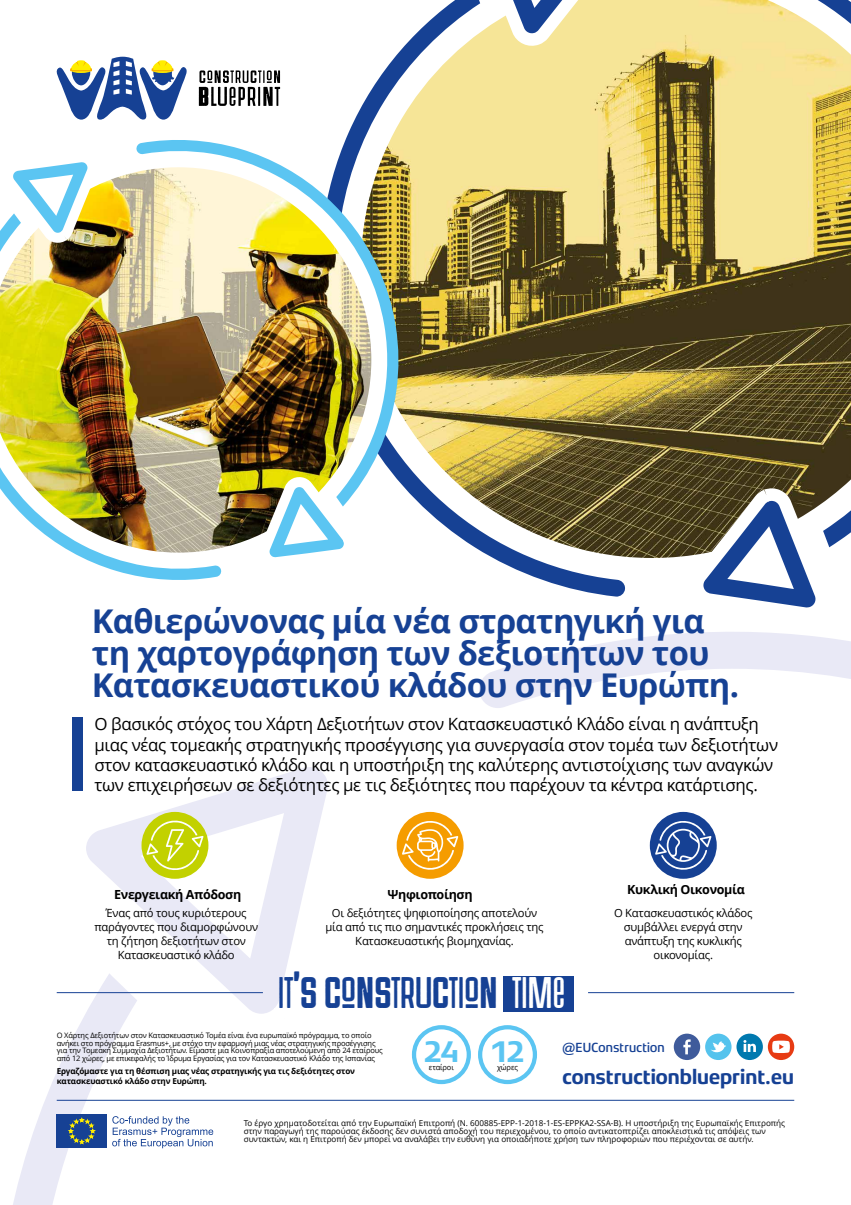
<style>
.page{position:relative;width:851px;height:1205px;background:#fff}
.page>*{position:absolute;margin:0;border:0;box-sizing:border-box;transform-origin:0 0}
.t1{font:33.12px "h Er Ma No Al TO Un Ica Se";color:#164194}
.t2{font:700 32.69px/31.9px "Open Sans";letter-spacing:-.02em;color:#164194}
.t3{font:700 30.94px "Xenois Sans Pro";color:#5bc5f2}
.t4{font:700 20.94px "Xenois Sans Pro";letter-spacing:-.03em;color:#164194}
.t5{font:16.88px/20.2px "Open Sans";letter-spacing:-.02em;color:#000}
.t6{font:500 13.5px "Xenois Sans Pro";letter-spacing:-.03em;color:#164194}
.t7{font:700 12.56px "Open Sans";letter-spacing:-.03em;color:#000}
.t8{font:11.25px/13.8px "Open Sans";letter-spacing:-.02em;color:#000;text-align:center}
.t9{font:8.12px/8.1px "Open Sans";color:#000}
.t10{font:700 8.12px/10px "Open Sans";letter-spacing:-.02em;color:#000}
.t11{font:7.5px/7.5px "Open Sans";letter-spacing:-.02em;color:#000}
.s1{color:#fff}
</style>
<div class="page">
<svg style="left:86px;top:767px;width:242px;height:206px"></svg>
<svg style="left:479px;top:632px;width:371px;height:76px"></svg>
<svg style="left:13px;top:973px;width:782px;height:232px"></svg>
<img style="left:625px;top:0;width:59px;height:558px">
<svg style="left:684px;top:547px;width:146px;height:61px"></svg>
<img style="left:346px;top:0;width:279px;height:597px">
<img style="left:677px;top:0;width:173px;height:547px">
<svg style="left:199px;top:70px;width:81px;height:36px"></svg>
<svg style="left:56px;top:57px;width:131px;height:63px"></svg>
<div style="left:141px;top:812px;width:67px;height:67px;background:#c2d100;border-radius:50%"></div>
<svg style="left:146px;top:817px;width:57px;height:56px"></svg>
<svg style="left:647px;top:809px;width:72px;height:72px"></svg>
<div style="left:644px;top:806px;width:78px;height:78px;border:6px solid #fff;border-radius:50%"></div>
<svg style="left:655px;top:817px;width:56px;height:56px;background:#4c6dac"></svg>
<svg style="left:394px;top:809px;width:72px;height:72px"></svg>
<div style="left:391px;top:806px;width:78px;height:78px;border:6px solid #fff;border-radius:50%"></div>
<svg style="left:402px;top:817px;width:56px;height:56px;background:#f7b33d"></svg>
<div style="left:72px;top:717px;width:11px;height:74px;background:#164194"></div>
<div style="left:705px;top:1033px;width:26px;height:27px;background:#55c3ed;border-radius:50%"></div>
<svg style="left:711px;top:1041px;width:15px;height:12px"></svg>
<div style="left:736px;top:1033px;width:26px;height:27px;background:#0079af;border-radius:50%"></div>
<svg style="left:743px;top:1040px;width:12px;height:12px"></svg>
<div style="left:673px;top:1033px;width:27px;height:27px;background:#3f5b9b;border-radius:50%"></div>
<svg style="left:683px;top:1039px;width:7px;height:15px"></svg>
<svg style="left:767px;top:1033px;width:27px;height:27px"></svg>
<svg style="left:772px;top:1040px;width:17px;height:13px"></svg>
<div style="left:57px;top:1114px;width:50px;height:34px;background:#164194"></div>
<svg style="left:68px;top:1118px;width:27px;height:26px"></svg>
<svg style="left:112px;top:1116px;width:101px;height:32px"></svg>
<div style="left:414px;top:1027px;width:54px;height:55px;background:#fff;border-radius:50%"></div>
<div style="left:412px;top:1025px;width:59px;height:59px;border:4px solid #5bc5f2;border-radius:50%"></div>
<div style="left:480px;top:1027px;width:55px;height:55px;background:#fff;border-radius:50%"></div>
<div style="left:478px;top:1025px;width:59px;height:59px;border:4px solid #5bc5f2;border-radius:50%"></div>
<hr style="left:57px;top:1100px;width:737px;height:1px;background:#164194">
<svg style="left:221px;top:506px;width:172px;height:68px"></svg>
<img style="left:94px;top:172px;width:277px;height:380px">
<svg style="left:260px;top:506px;width:102px;height:69px"></svg>
<svg style="left:13px;top:162px;width:81px;height:51px"></svg>
<img style="left:136px;top:137px;width:263px;height:369px">
<img style="left:0;top:213px;width:221px;height:367px">
<hr style="left:57px;top:992px;width:206px;height:1px;background:#164194">
<div style="left:503px;top:975px;width:70px;height:36px;background:#164194"></div>
<hr style="left:588px;top:992px;width:206px;height:1px;background:#164194">
<h2 class="t2" style="left:92px;top:604px;width:648px">Καθιερώνονας μία νέα στρατηγική για τη χαρτογράφηση των δεξιοτήτων του<br>Κατασκευαστικού κλάδου στην Ευρώπη.</h2>
<p class="t5" style="left:94px;top:714px;width:685px">Ο βασικός στόχος του Χάρτη Δεξιοτήτων στον Κατασκευαστικό Κλάδο είναι η ανάπτυξη μιας νέας τομεακής στρατηγικής προσέγγισης για συνεργασία στον τομέα των δεξιοτήτων στον κατασκευαστικό κλάδο και η υποστήριξη της καλύτερης αντιστοίχισης των αναγκών των επιχειρήσεων σε δεξιότητες με τις δεξιότητες που παρέχουν τα κέντρα κατάρτισης.</p>
<h3 class="t7" style="left:114px;top:885px;width:128px">Ενεργειακή Απόδοση</h3>
<h3 class="t7" style="left:387px;top:885px;width:87px">Ψηφιοποίηση</h3>
<h3 class="t7" style="left:627px;top:881px;width:119px">Κυκλική Οικονομία</h3>
<h3 class="t8" style="left:325px;top:906px;width:219px">Οι δεξιότητες ψηφιοποίησης αποτελούν μία από τις πιο σημαντικές προκλήσεις της<br>Κατασκευαστικής βιομηχανίας.</h3>
<h3 class="t8" style="left:94px;top:906px;width:165px">Ένας από τους κυριότερους παράγοντες που διαμορφώνουν τη ζήτηση δεξιοτήτων στον<br>Κατασκευαστικό κλάδο</h3>
<h3 class="t8" style="left:614px;top:906px;width:140px">Ο Κατασκευαστικός κλάδος συμβάλλει ενεργά στην ανάπτυξη της κυκλικής οικονομίας.</h3>
<h1 class="t1" style="left:278px;top:977px;width:288px">IT’S CONSTRUCTION <span class="s1">TIME</span></h1>
<p class="t11" style="left:57px;top:1031px;width:327px">Ο Χάρτης Δεξιοτήτων στον Κατασκευαστικό Τομέα είναι ένα ευρωπαϊκό πρόγραμμα, το οποίο ανήκει στο πρόγραμμα Erasmus+, με στόχο την εφαρμογή μιας νέας στρατηγικής προσέγγισης για την Τομεακή Συμμαχία Δεξιοτήτων. Είμαστε μια Κοινοπραξία αποτελούμενη από 24 εταίρους από 12 χώρες, με επικεφαλής το Ίδρυμα Εργασίας για τον Κατασκευαστικό Κλάδο της Ισπανίας</p>
<p class="t10" style="left:57px;top:1066px;width:300px">Εργαζόμαστε για τη θέσπιση μιας νέας στρατηγικής για τις δεξιότητες στον κατασκευαστικό κλάδο στην Ευρώπη.</p>
<h3 class="t3" style="left:423px;top:1033px;width:37px">24</h3>
<p class="t11" style="left:429px;top:1063px;width:26px">εταίροι</p>
<h3 class="t3" style="left:489px;top:1033px;width:37px">12</h3>
<p class="t11" style="left:497px;top:1063px;width:22px">χώρες</p>
<h3 class="t6" style="left:562px;top:1039px;width:104px">@EUConstruction</h3>
<h3 class="t4" style="left:562px;top:1065px;width:233px">constructionblueprint.eu</h3>
<p class="t9" style="left:244px;top:1119px;width:543px">Το έργο χρηματοδοτείται από την Ευρωπαϊκή Επιτροπή (Ν. 600885-ΕΡΡ-1-2018-1-ES-EPPKA2-SSA-B). Η υποστήριξη της Ευρωπαϊκής Επιτροπής στην παραγωγή της παρούσας έκδοσης δεν συνιστά αποδοχή του περιεχομένου, το οποίο αντικατοπτρίζει αποκλειστικά τις απόψεις των συντακτών, και η Επιτροπή δεν μπορεί να αναλάβει την ευθύνη για οποιαδήποτε χρήση των πληροφοριών που περιέχονται σε αυτήν.</p>
</div>
